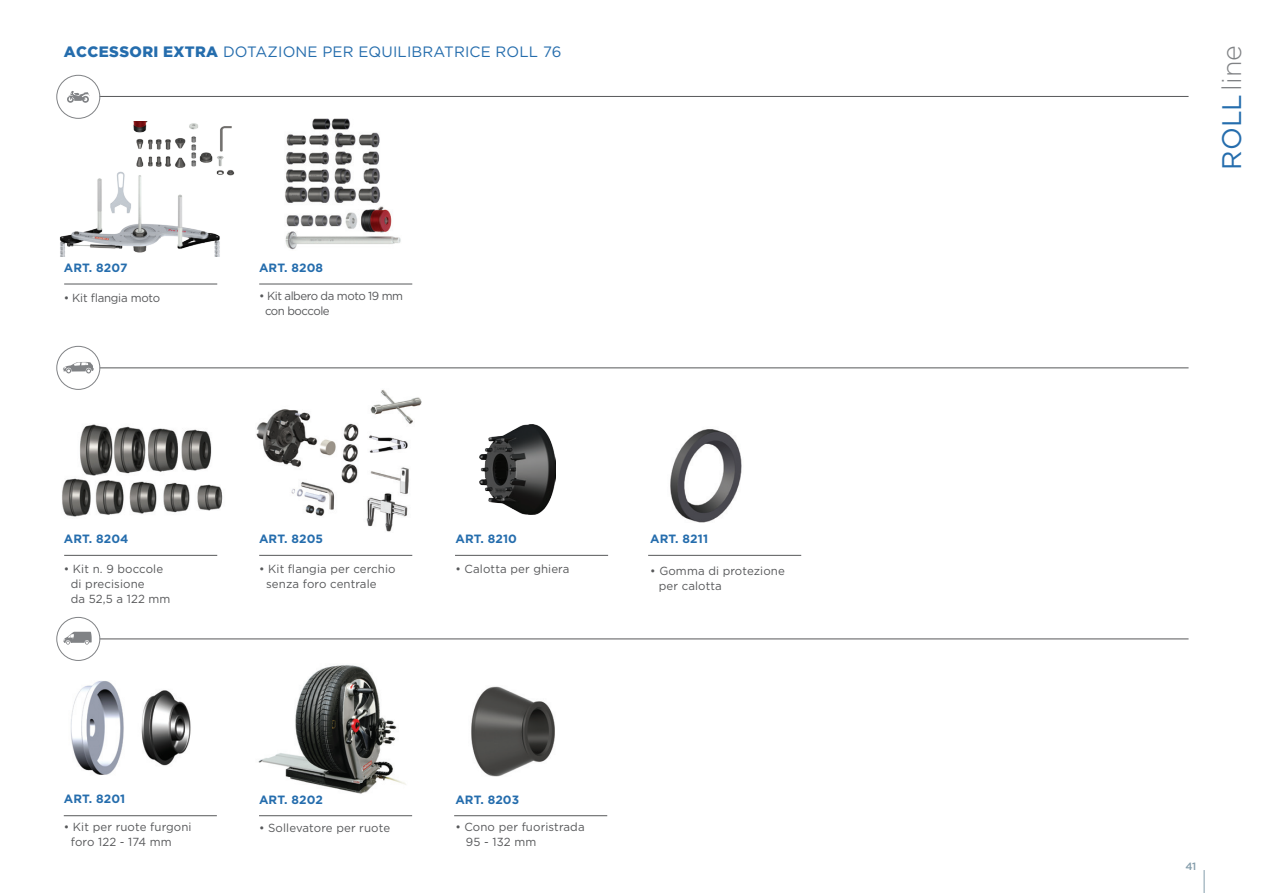
<style>
.page{position:relative;width:1263px;height:893px;background:#fff}
.page>*{position:absolute;margin:0;border:0;box-sizing:border-box;transform-origin:0 0}
.t1{font:26.85px "Gotham";color:#256dad}
.Titoli_Accessori_Car{font:15px "Gotham";letter-spacing:.01em;color:#256dad}
.TITOLO_Accessori{font:700 12px "Gotham";letter-spacing:.01em;color:#256dad}
.Testo_Accessori1{font:11.7px/15px "Gotham";letter-spacing:.01em;color:#57585a}
.Testo_Accessori1-2{font:11.7px "Gotham";letter-spacing:-.04em;color:#57585a}
.Testo_Accessori1-3{font:11.7px "Gotham";letter-spacing:-.02em;color:#57585a}
.t2{font:500 10.5px "Gotham";color:#849dab}
.s1{font-weight:900}
.s2{font-weight:300;color:#808285}
</style>
<div class="page">
<svg style="left:1204px;top:870px;width:1px;height:23px"></svg>
<img style="left:70px;top:681px;width:121px;height:94px">
<img style="left:258px;top:665px;width:148px;height:129px">
<img style="left:256px;top:389px;width:166px;height:143px">
<img style="left:471px;top:686px;width:84px;height:91px">
<img style="left:59px;top:121px;width:176px;height:136px">
<img style="left:285px;top:118px;width:116px;height:132px">
<img style="left:62px;top:424px;width:161px;height:93px">
<hr style="left:99px;top:96px;width:1089px;height:1px;background:#57585a">
<div style="left:56px;top:75px;width:44px;height:44px;border:1px solid #808285;border-radius:50%"></div>
<svg style="left:67px;top:91px;width:23px;height:12px"></svg>
<hr style="left:100px;top:368px;width:1088px;height:1px;background:#57585a">
<div style="left:56px;top:346px;width:44px;height:44px;border:1px solid #808285;border-radius:50%"></div>
<svg style="left:63px;top:362px;width:31px;height:11px"></svg>
<hr style="left:100px;top:639px;width:1088px;height:1px;background:#57585a">
<div style="left:56px;top:617px;width:44px;height:44px;border:1px solid #808285;border-radius:50%"></div>
<svg style="left:63px;top:632px;width:29px;height:13px"></svg>
<hr style="left:64px;top:815px;width:153px;height:1px;background:#57585a">
<hr style="left:259px;top:815px;width:153px;height:1px;background:#57585a">
<hr style="left:454px;top:815px;width:153px;height:1px;background:#57585a">
<hr style="left:259px;top:284px;width:153px;height:1px;background:#57585a">
<hr style="left:64px;top:284px;width:153px;height:1px;background:#57585a">
<hr style="left:259px;top:555px;width:153px;height:1px;background:#57585a">
<hr style="left:64px;top:555px;width:153px;height:1px;background:#57585a">
<hr style="left:455px;top:555px;width:153px;height:1px;background:#57585a">
<hr style="left:648px;top:555px;width:153px;height:1px;background:#57585a">
<img style="left:480px;top:424px;width:75px;height:91px">
<img style="left:670px;top:429px;width:72px;height:94px">
<p class="Titoli_Accessori_Car" style="left:64px;top:44px;width:499px"><span class="s1">ACCESSORI EXTRA</span> DOTAZIONE PER EQUILIBRATRICE ROLL 76</p>
<p class="TITOLO_Accessori" style="left:64px;top:261px;width:65px">ART. 8207</p>
<p class="Testo_Accessori1-3" style="left:64px;top:291px;width:98px">• Kit flangia moto</p>
<p class="TITOLO_Accessori" style="left:259px;top:261px;width:66px">ART. 8208</p>
<p class="Testo_Accessori1-2" style="left:259px;top:289px;width:146px">• Kit albero da moto 19 mm</p>
<p class="Testo_Accessori1-2" style="left:265px;top:304px;width:66px">con boccole</p>
<p class="TITOLO_Accessori" style="left:64px;top:532px;width:66px">ART. 8204</p>
<p class="Testo_Accessori1" style="left:64px;top:561px;width:101px">• Kit n. 9 boccole</p>
<p class="Testo_Accessori1" style="left:71px;top:576px;width:75px">di precisione</p>
<p class="Testo_Accessori1" style="left:71px;top:591px;width:101px">da 52,5 a 122 mm</p>
<p class="TITOLO_Accessori" style="left:259px;top:532px;width:66px">ART. 8205</p>
<p class="Testo_Accessori1" style="left:259px;top:561px;width:138px">• Kit flangia per cerchio</p>
<p class="Testo_Accessori1" style="left:266px;top:576px;width:112px">senza foro centrale</p>
<p class="TITOLO_Accessori" style="left:455px;top:532px;width:63px">ART. 8210</p>
<p class="Testo_Accessori1" style="left:455px;top:561px;width:115px">• Calotta per ghiera</p>
<p class="TITOLO_Accessori" style="left:650px;top:532px;width:59px">ART. 8211</p>
<p class="Testo_Accessori1" style="left:650px;top:563px;width:136px">• Gomma di protezione</p>
<p class="Testo_Accessori1" style="left:659px;top:578px;width:65px">per calotta</p>
<p class="TITOLO_Accessori" style="left:64px;top:792px;width:63px">ART. 8201</p>
<p class="Testo_Accessori1" style="left:71px;top:819px;width:122px;text-indent:-7px">• Kit per ruote furgoni foro 122 - 174 mm</p>
<p class="TITOLO_Accessori" style="left:259px;top:793px;width:65px">ART. 8202</p>
<p class="Testo_Accessori1" style="left:259px;top:820px;width:133px">• Sollevatore per ruote</p>
<p class="TITOLO_Accessori" style="left:455px;top:792px;width:65px">ART. 8203</p>
<p class="Testo_Accessori1" style="left:455px;top:819px;width:131px">• Cono per fuoristrada</p>
<p class="Testo_Accessori1" style="left:466px;top:834px;width:72px">95 - 132 mm</p>
<p class="t1" style="left:1217px;top:170px;width:126px;rotate:-90deg">ROLL<span class="s2">line</span></p>
<p class="t2" style="left:1185px;top:860px;width:12px">41</p>
</div>
